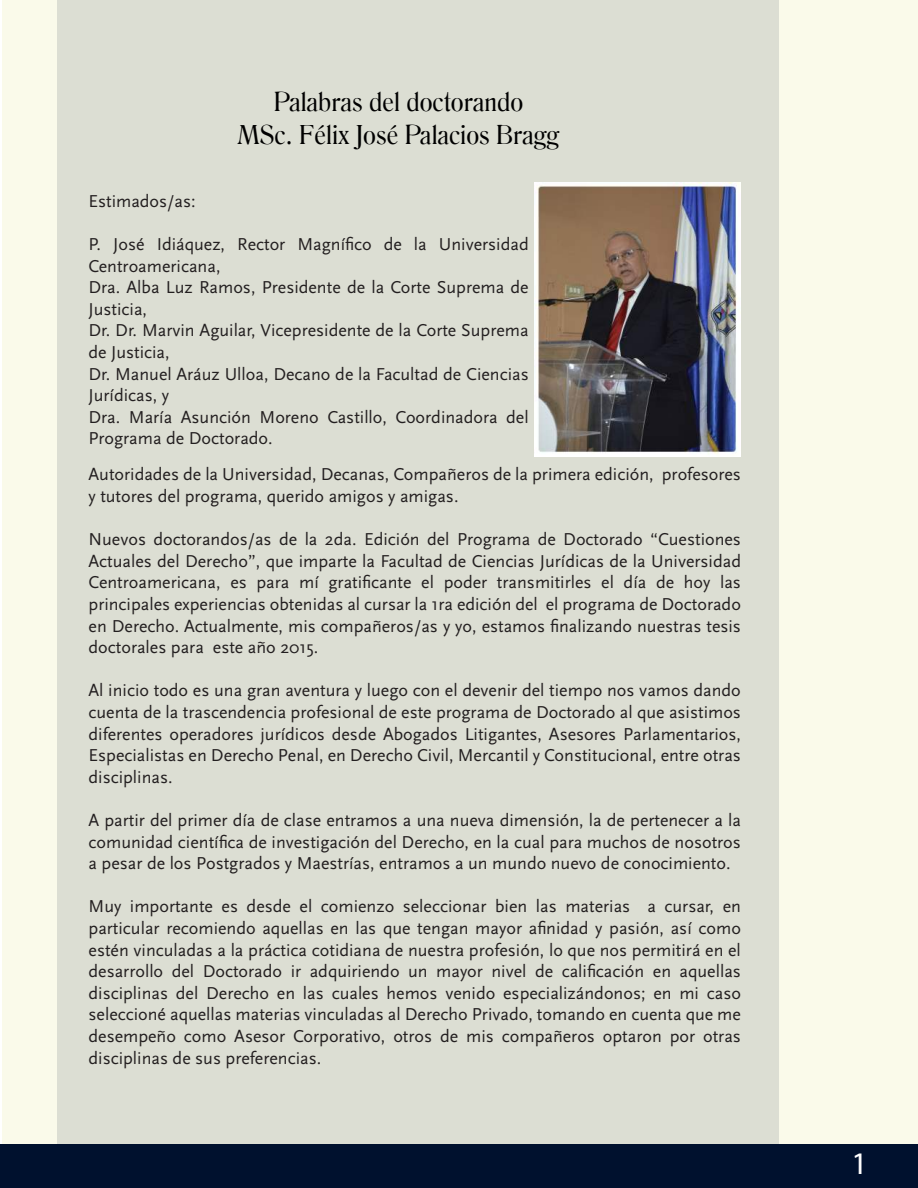
<style>
.page{position:relative;width:918px;height:1188px;background:#fff}
.page>*{position:absolute;margin:0;border:0;box-sizing:border-box;transform-origin:0 0}
.t1{font:31.5px "Myriad Pro";color:#fff}
.t2{font:27px/32.4px "Salernomi J";color:#000;text-align:center}
.t3{font:18px/21.6px "Scala Sans Pro";color:#231f20;text-align:justify}
</style>
<div class="page">
<div style="left:2px;top:0;width:916px;height:1188px;background:#fafaea"></div>
<div style="left:57px;top:0;width:722px;height:1181px;background:#dcded3"></div>
<div style="left:0;top:1144px;width:918px;height:44px;background:#00112e"></div>
<img style="left:535px;top:182px;width:205px;height:274px">
<h2 class="t2" style="left:238px;top:85px;width:323px">Palabras del doctorando<br>MSc. Félix José Palacios Bragg</h2>
<p class="t3" style="left:88px;top:190px;width:109px">Estimados/as:</p>
<p class="t3" style="left:88px;top:233px;width:442px;text-align:left">P. José Idiáquez, Rector Magnífico de la Universidad Centroamericana,<br>Dra. Alba Luz Ramos, Presidente de la Corte Suprema de Justicia,<br>Dr. Dr. Marvin Aguilar, Vicepresidente de la Corte Suprema de Justicia,<br>Dr. Manuel Aráuz Ulloa, Decano de la Facultad de Ciencias Jurídicas, y<br>Dra. María Asunción Moreno Castillo, Coordinadora del Programa de Doctorado.</p>
<p class="t3" style="left:89px;top:464px;width:654px">Autoridades de la Universidad, Decanas, Compañeros de la primera edición, profesores y tutores del programa, querido amigos y amigas.</p>
<p class="t3" style="left:89px;top:528px;width:654px">Nuevos doctorandos/as de la 2da. Edición del Programa de Doctorado “Cuestiones Actuales del Derecho”, que imparte la Facultad de Ciencias Jurídicas de la Universidad Centroamericana, es para mí gratificante el poder transmitirles el día de hoy las principales experiencias obtenidas al cursar la 1ra edición del el programa de Doctorado en Derecho. Actualmente, mis compañeros/as y yo, estamos finalizando nuestras tesis doctorales para este año 2015.</p>
<p class="t3" style="left:89px;top:680px;width:654px">Al inicio todo es una gran aventura y luego con el devenir del tiempo nos vamos dando cuenta de la trascendencia profesional de este programa de Doctorado al que asistimos diferentes operadores jurídicos desde Abogados Litigantes, Asesores Parlamentarios, Especialistas en Derecho Penal, en Derecho Civil, Mercantil y Constitucional, entre otras disciplinas.</p>
<p class="t3" style="left:89px;top:809px;width:654px">A partir del primer día de clase entramos a una nueva dimensión, la de pertenecer a la comunidad científica de investigación del Derecho, en la cual para muchos de nosotros a pesar de los Postgrados y Maestrías, entramos a un mundo nuevo de conocimiento.</p>
<p class="t3" style="left:89px;top:896px;width:654px">Muy importante es desde el comienzo seleccionar bien las materias a cursar, en particular recomiendo aquellas en las que tengan mayor afinidad y pasión, así como estén vinculadas a la práctica cotidiana de nuestra profesión, lo que nos permitirá en el desarrollo del Doctorado ir adquiriendo un mayor nivel de calificación en aquellas disciplinas del Derecho en las cuales hemos venido especializándonos; en mi caso seleccioné aquellas materias vinculadas al Derecho Privado, tomando en cuenta que me desempeño como Asesor Corporativo, otros de mis compañeros optaron por otras disciplinas de sus preferencias.</p>
<h1 class="t1" style="left:851px;top:1144px;width:18px">1</h1>
</div>
